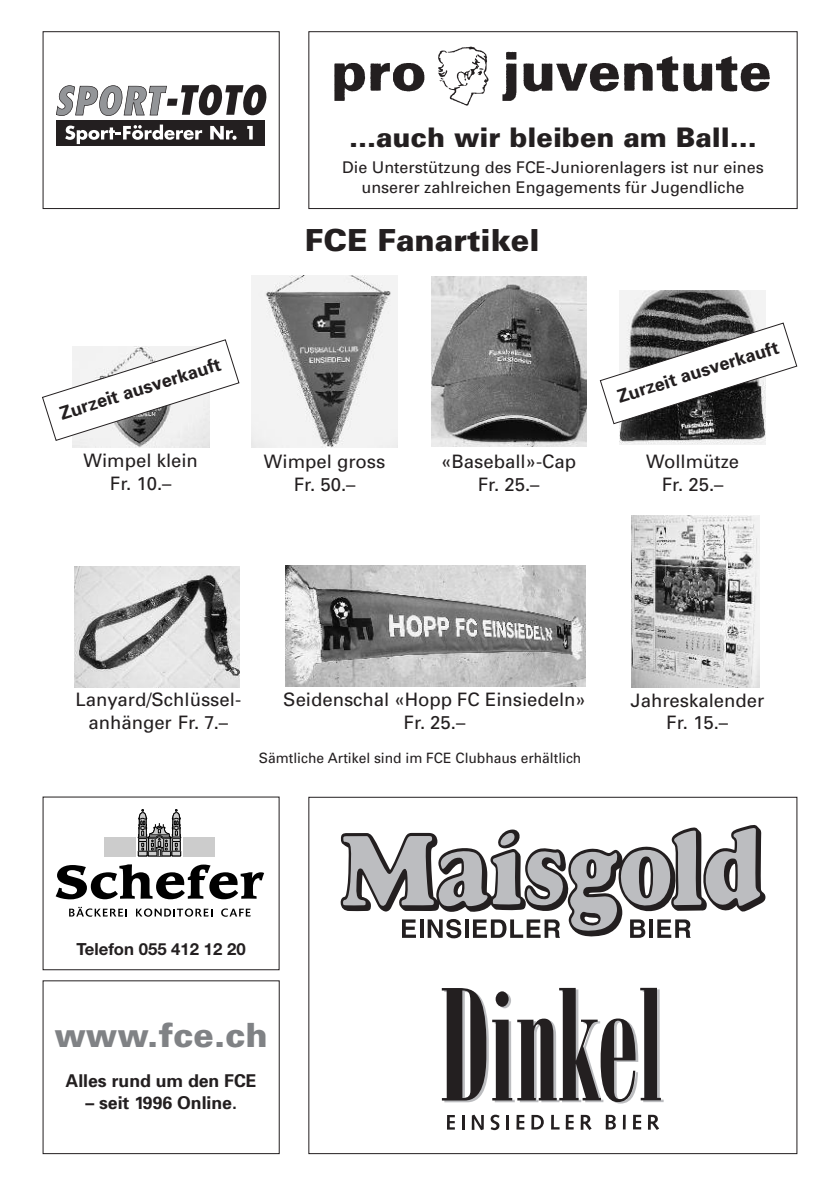
<style>
.page{position:relative;width:840px;height:1191px;background:#fff}
.page>*{position:absolute;margin:0;border:0;box-sizing:border-box;transform-origin:0 0}
.t1{font:900 33.4px "Univers";color:#808285}
.t2{font:900 30.4px "Univers";color:#231f20}
.t3{font:900 27px "Univers";color:#231f20}
.t4{font:18.6px/22.8px "Univers";color:#231f20;text-align:center}
.t5{font:700 18.2px "Univers";color:#231f20}
.t6{font:700 17.6px "Univers";color:#231f20}
.t7{font:700 16.6px "Helvetica Neue";color:#231f20}
.t8{font:16.2px/20px "Univers";color:#231f20;text-align:center}
.t9{font:14.2px "Univers";color:#231f20}
</style>
<div class="page">
<div style="left:43px;top:31px;width:236px;height:178px;border:1px solid #231f20"></div>
<div style="left:183px;top:837px;width:32px;height:19px;background:#ccc"></div>
<div style="left:104px;top:837px;width:31px;height:19px;background:#ccc"></div>
<svg style="left:56px;top:864px;width:208px;height:35px"></svg>
<svg style="left:69px;top:906px;width:58px;height:10px"></svg>
<svg style="left:136px;top:908px;width:76px;height:8px"></svg>
<svg style="left:221px;top:908px;width:30px;height:8px"></svg>
<svg style="left:137px;top:809px;width:44px;height:47px"></svg>
<svg style="left:340px;top:825px;width:425px;height:113px"></svg>
<div style="left:308px;top:31px;width:489px;height:178px;border:1px solid #231f20"></div>
<img style="left:334px;top:46px;width:435px;height:59px">
<div style="left:429px;top:276px;width:157px;height:172px;background:linear-gradient(to right,#e9e9e9,#e3e3e3)"></div>
<img style="left:431px;top:277px;width:155px;height:169px">
<img style="left:631px;top:516px;width:127px;height:171px">
<img style="left:74px;top:566px;width:165px;height:121px">
<img style="left:285px;top:565px;width:300px;height:121px">
<img style="left:72px;top:441px;width:137px;height:6px">
<img style="left:251px;top:276px;width:146px;height:171px">
<img style="left:619px;top:290px;width:145px;height:155px">
<svg style="left:441px;top:987px;width:222px;height:116px"></svg>
<svg style="left:447px;top:1115px;width:7px;height:14px"></svg>
<hr style="left:461px;top:1115px;width:3px;height:14px;background:#231f20">
<svg style="left:471px;top:1114px;width:12px;height:16px"></svg>
<svg style="left:490px;top:1114px;width:9px;height:16px"></svg>
<svg style="left:506px;top:1115px;width:2px;height:14px"></svg>
<svg style="left:516px;top:1115px;width:8px;height:14px"></svg>
<svg style="left:531px;top:1114px;width:12px;height:15px"></svg>
<svg style="left:551px;top:1114px;width:8px;height:15px"></svg>
<svg style="left:565px;top:1114px;width:8px;height:15px"></svg>
<svg style="left:580px;top:1114px;width:11px;height:16px"></svg>
<svg style="left:605px;top:1114px;width:10px;height:15px"></svg>
<hr style="left:622px;top:1114px;width:3px;height:15px;background:#231f20">
<svg style="left:633px;top:1114px;width:7px;height:15px"></svg>
<svg style="left:648px;top:1114px;width:10px;height:16px"></svg>
<div style="left:56px;top:120px;width:209px;height:26px;background:#231f20"></div>
<svg style="left:65px;top:125px;width:137px;height:19px"></svg>
<svg style="left:210px;top:126px;width:26px;height:14px"></svg>
<svg style="left:247px;top:126px;width:5px;height:13px"></svg>
<svg style="left:56px;top:85px;width:211px;height:31px"></svg>
<svg style="left:599px;top:322px;width:198px;height:103px"></svg>
<svg style="left:42px;top:339px;width:198px;height:102px"></svg>
<p class="t5" style="left:58px;top:407px;width:169px;rotate:-17deg">Zurzeit ausverkauft</p>
<h3 class="t3" style="left:349px;top:128px;width:409px">…auch wir bleiben am Ball…</h3>
<p class="t8" style="left:342px;top:158px;width:423px">Die Unterstützung des FCE-Juniorenlagers ist nur eines unserer zahlreichen Engagements für Jugendliche</p>
<h2 class="t2" style="left:305px;top:229px;width:236px">FCE Fanartikel</h2>
<p class="t5" style="left:615px;top:390px;width:169px;rotate:-17deg">Zurzeit ausverkauft</p>
<p class="t4" style="left:84px;top:451px;width:116px">Wimpel klein<br>Fr. 10.–</p>
<p class="t4" style="left:264px;top:451px;width:123px">Wimpel gross<br>Fr. 50.–</p>
<p class="t4" style="left:645px;top:451px;width:94px">Wollmütze<br>Fr. 25.–</p>
<p class="t4" style="left:441px;top:451px;width:136px">«Baseball»-Cap<br>Fr. 25.–</p>
<p class="t4" style="left:75px;top:690px;width:167px">Lanyard/Schlüssel&shy;anhänger Fr. 7.–</p>
<p class="t4" style="left:283px;top:690px;width:304px">Seidenschal «Hopp FC Einsiedeln»<br>Fr. 25.–</p>
<p class="t9" style="left:259px;top:752px;width:324px">Sämtliche Artikel sind im FCE Clubhaus erhältlich</p>
<p class="t4" style="left:630px;top:690px;width:135px">Jahreskalender<br>Fr. 15.–</p>
<p class="t7" style="left:76px;top:938px;width:170px">Telefon 055 412 12 20</p>
<h1 class="t1" style="left:54px;top:1023px;width:215px">www.fce.ch</h1>
<p class="t6" style="left:66px;top:1074px;width:192px">Alles rund um den FCE</p>
<p class="t6" style="left:85px;top:1096px;width:153px">– seit 1996 Online.</p>
</div>
